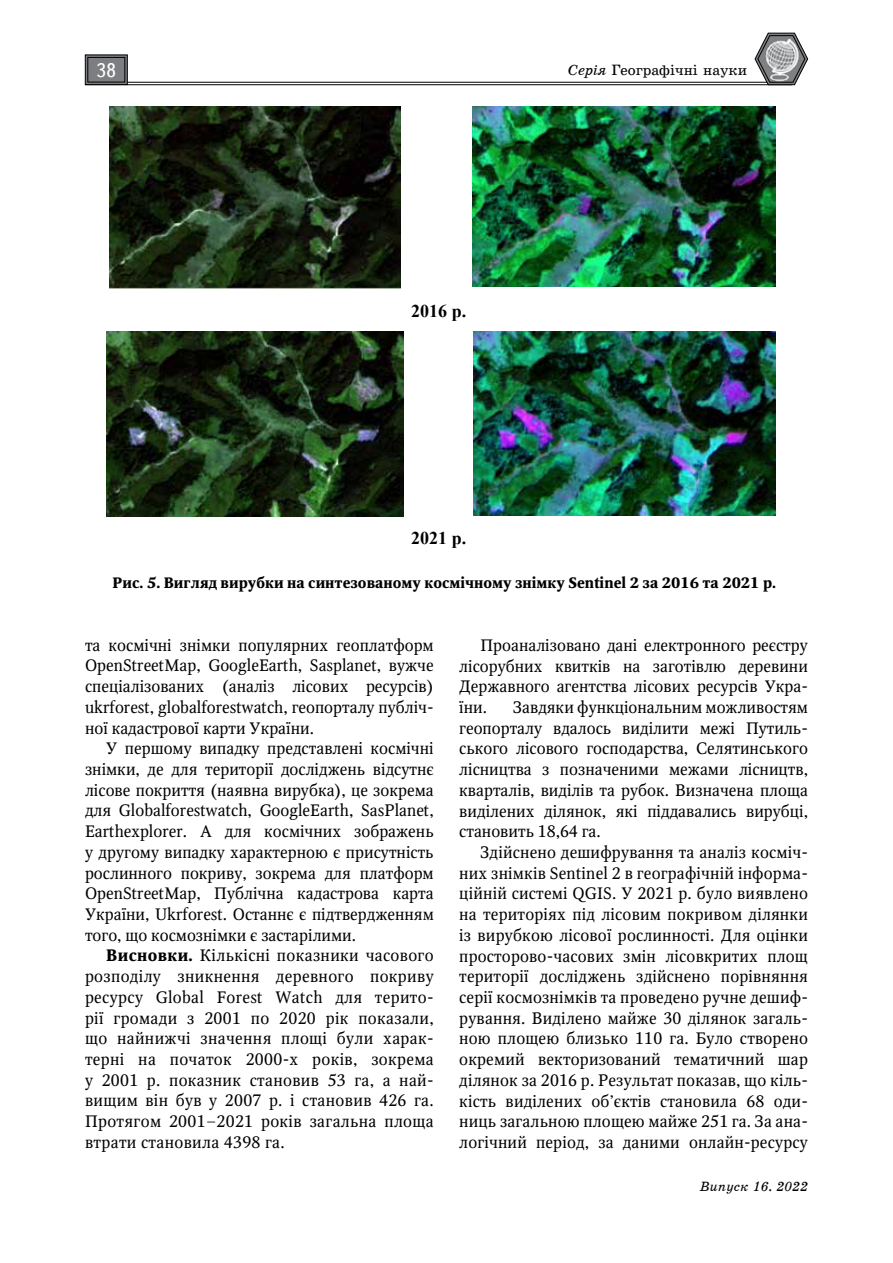
<style>
.page{position:relative;width:893px;height:1263px;background:#fff}
.page>*{position:absolute;margin:0;border:0;box-sizing:border-box;transform-origin:0 0}
.t1{font:19.5px "Ukrainian Text";color:#fff}
.t2{font:700 18px "Times New Roman";color:#000}
.t3{font:16.5px/20.7px "Octava";color:#000;text-align:justify}
.t4{font:700 15px "Octava";color:#000}
.t5{font:15px "School Book C";color:#000}
.t6{font:italic 13.5px "Ukrainian School";color:#000}
.s1{font-family:"School Book C Italic"}
.s2{font-weight:700}
</style>
<div class="page">
<hr style="left:85px;top:82px;width:707px;height:1px;background:#000">
<hr style="left:85px;top:84px;width:707px;height:1px;background:#000">
<svg style="left:85px;top:54px;width:43px;height:30px"></svg>
<div style="left:88px;top:57px;width:37px;height:25px;border:1px solid #000"></div>
<svg style="left:754px;top:32px;width:54px;height:53px"></svg>
<img style="left:761px;top:39px;width:43px;height:43px">
<img style="left:110px;top:106px;width:290px;height:182px">
<img style="left:473px;top:106px;width:302px;height:180px">
<img style="left:106px;top:331px;width:298px;height:185px">
<img style="left:473px;top:331px;width:303px;height:184px">
<p class="t1" style="left:96px;top:60px;width:22px">38</p>
<p class="t5" style="left:568px;top:62px;width:181px"><span class="s1">Серія</span> Географічні науки</p>
<p class="t2" style="left:411px;top:298px;width:57px">2016 р.</p>
<p class="t2" style="left:411px;top:525px;width:57px">2021 р.</p>
<p class="t4" style="left:113px;top:573px;width:665px">Рис. 5. Вигляд вирубки на синтезованому космічному знімку Sentinel 2 за 2016 та 2021 р.</p>
<p class="t3" style="left:85px;top:634px;width:350px">та космічні знімки популярних геоплатформ OpenStreetMap, GoogleEarth, Sasplanet, вужче спеціалізованих (аналіз лісових ресурсів) ukrforest, globalforestwatch, геопорталу публіч&shy;ної кадастрової карти України.</p>
<p class="t3" style="left:85px;top:738px;width:350px;text-indent:21px">У першому випадку представлені космічні знімки, де для території досліджень відсутнє лісове покриття (наявна вирубка), це зокрема для Globalforestwatch, GoogleEarth, SasРlanet, Еarthexplorer. А для космічних зображень у другому випадку характерною є присутність рослинного покриву, зокрема для платформ OpenStreetMap, Публічна кадастрова карта України, Ukrforest. Останнє є підтвердженням того, що космознімки є застарілими.</p>
<p class="t3" style="left:85px;top:945px;width:350px;text-indent:21px"><span class="s2">Висновки.</span> Кількісні показники часового розподілу зникнення деревного покриву ресурсу Global Forest Watch для терито&shy;рії громади з 2001 по 2020 рік показали, що найнижчі значення площі були харак&shy;терні на початок 2000-х років, зокрема у 2001 р. показник становив 53 га, а най&shy;вищим він був у 2007 р. і становив 426 га.<br>Протягом 2001–2021 років загальна площа втрати становила 4398 га.</p>
<p class="t3" style="left:459px;top:635px;width:350px;text-indent:21px">Проаналізовано дані електронного реєстру лісорубних квитків на заготівлю деревини Державного агентства лісових ресурсів Укра&shy;їни.</p>
<p class="t3" style="left:459px;top:697px;width:350px;text-indent:54px">Завдяки функціональним можливостям геопорталу вдалось виділити межі Путиль&shy;ського лісового господарства, Селятинського лісництва з позначеними межами лісництв, кварталів, виділів та рубок. Визначена площа виділених ділянок, які піддавались вирубці, становить 18,64 га.</p>
<p class="t3" style="left:459px;top:842px;width:350px;text-indent:21px">Здійснено дешифрування та аналіз косміч&shy;них знімків Sentinel 2 в географічній інформа&shy;ційній системі QGIS. У 2021 р. було виявлено на територіях під лісовим покривом ділянки із вирубкою лісової рослинності. Для оцінки просторово-часових змін лісовкритих площ території досліджень здійснено порівняння серії космознімків та проведено ручне дешиф&shy;рування. Виділено майже 30 ділянок загаль&shy;ною площею близько 110 га. Було створено окремий векторизований тематичний шар ділянок за 2016 р. Результат показав, що кіль&shy;кість виділених об’єктів становила 68 оди&shy;ниць загальною площею майже 251 га. За ана&shy;логічний період, за даними онлайн-ресурсу</p>
<p class="t6" style="left:700px;top:1179px;width:110px">Випуск 16. 2022</p>
</div>
